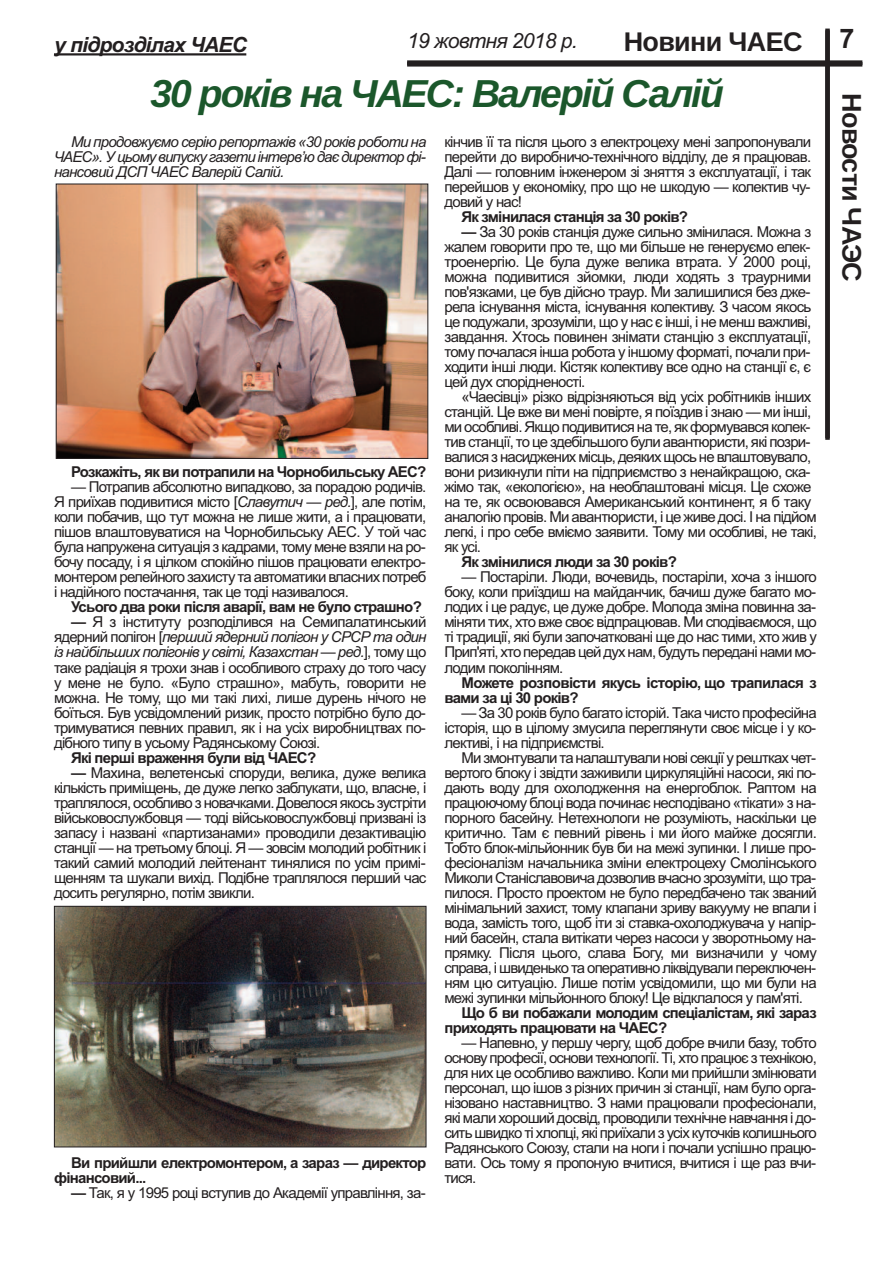
<style>
.page{position:relative;width:893px;height:1263px;background:#fff}
.page>*{position:absolute;margin:0;border:0;box-sizing:border-box;transform-origin:0 0}
.t1{font:italic 700 39px "Arimo";letter-spacing:-.05em;color:#1b572b}
.t2{font:700 27px "Arimo";letter-spacing:-.03em;color:#231f20}
.t3{font:700 27px "Arial";color:#231f20}
.t4{font:italic 700 21px "Arial";letter-spacing:-.035em;color:#231f20}
.t5{font:italic 21px "Arial";letter-spacing:-.035em;color:#231f20}
.t6{font:15px/15px "Arial";letter-spacing:-.05em;color:#231f20;text-align:justify}
.t7{font:700 15px/15px "Arial";letter-spacing:-.05em;color:#231f20}
.t8{font:italic 15px/15px "Arial";letter-spacing:-.05em;color:#231f20;text-align:justify}
.s1{font-style:italic}
.s2{font-weight:700}
</style>
<div class="page">
<div style="left:407px;top:60px;width:455px;height:5px;background:#231f20"></div>
<div style="left:825px;top:30px;width:5px;height:410px;background:#231f20"></div>
<div style="left:407px;top:62px;width:455px;height:5px;background:#231f20"></div>
<hr style="left:54px;top:53px;width:192px;height:2px;background:#231f20">
<img style="left:56px;top:908px;width:368px;height:237px">
<div style="left:54px;top:906px;width:372px;height:241px;border:1px solid #231f20"></div>
<img style="left:58px;top:186px;width:368px;height:271px">
<div style="left:56px;top:184px;width:372px;height:275px;border:1px solid #231f20"></div>
<h3 class="t4" style="left:54px;top:32px;width:195px">у підрозділах ЧАЕС</h3>
<h3 class="t5" style="left:407px;top:29px;width:172px">19 жовтня 2018 р.</h3>
<h2 class="t2" style="left:624px;top:26px;width:180px">Новини ЧАЕС</h2>
<h2 class="t3" style="left:839px;top:23px;width:17px">7</h2>
<h1 class="t1" style="left:150px;top:71px;width:575px">30 років на ЧАЕС: Валерій Салій</h1>
<p class="t8" style="left:54px;top:135px;width:374px;text-indent:17px">Ми продовжуємо серію репортажів «30 років роботи на ЧАЕС». У цьому випуску газети інтерв’ю дає директор фі&shy;нансовий ДСП ЧАЕС Валерій Салій.</p>
<p class="t7" style="left:71px;top:465px;width:357px">Розкажіть, як ви потрапили на Чорнобильську АЕС?</p>
<p class="t6" style="left:54px;top:480px;width:374px;text-indent:17px">— Потрапив абсолютно випадково, за порадою родичів.<br>Я приїхав подивитися місто [<span class="s1">Славутич — ред.</span>], але потім, коли побачив, що тут можна не лише жити, а і працювати, пішов влаштовуватися на Чорнобильську АЕС. У той час була напружена ситуація з кадрами, тому мене взяли на ро&shy;бочу посаду, і я цілком спокійно пішов працювати електро&shy;монтером релейного захисту та автоматики власних потреб і надійного постачання, так це тоді називалося.</p>
<p class="t7" style="left:71px;top:600px;width:352px">Усього два роки після аварії, вам не було страшно?</p>
<p class="t6" style="left:54px;top:615px;width:374px;text-indent:17px"><span class="s2">—</span> Я з інституту розподілився на Семипалатинський ядерний полігон [<span class="s1">перший ядерний полігон у СРСР та один із найбільших полігонів у світі, Казахстан — ред.</span>], тому що таке радіація я трохи знав і особливого страху до того часу у мене не було. «Було страшно», мабуть, говорити не можна. Не тому, що ми такі лихі, лише дурень нічого не боїться. Був усвідомлений ризик, просто потрібно було до&shy;тримуватися певних правил, як і на усіх виробництвах по&shy;дібного типу в усьому Радянському Союзі.</p>
<p class="t7" style="left:71px;top:750px;width:247px">Які перші враження були від ЧАЕС?</p>
<p class="t6" style="left:54px;top:765px;width:374px;text-indent:17px"><span class="s2">—</span> Махина, велетенські споруди, велика, дуже велика кількість приміщень, де дуже легко заблукати, що, власне, і траплялося, особливо з новачками. Довелося якось зустріти військовослужбовця — тоді військовослужбовці призвані із запасу і названі «партизанами» проводили дезактивацію станції — на третьому блоці. Я — зовсім молодий робітник і такий самий молодий лейтенант тинялися по усім примі&shy;щенням та шукали вихід. Подібне траплялося перший час досить регулярно, потім звикли.</p>
<p class="t7" style="left:54px;top:1155px;width:374px;text-indent:17px">Ви прийшли електромонтером, а зараз — директор фінансовий...</p>
<p class="t6" style="left:71px;top:1185px;width:356px"><span class="s2">—</span> Так, я у 1995 році вступив до Академії управління, за-</p>
<p class="t6" style="left:444px;top:135px;width:368px">кінчив її та після цього з електроцеху мені запропонували перейти до виробничо-технічного відділу, де я працював.<br>Далі — головним інженером зі зняття з експлуатації, і так перейшов у економіку, про що не шкодую — колектив чу&shy;довий у нас!</p>
<p class="t7" style="left:461px;top:210px;width:228px">Як змінилася станція за 30 років?</p>
<p class="t6" style="left:444px;top:225px;width:368px;text-indent:17px"><span class="s2">—</span> За 30 років станція дуже сильно змінилася. Можна з жалем говорити про те, що ми більше не генеруємо елек&shy;троенергію. Це була дуже велика втрата. У 2000 році, можна подивитися зйомки, люди ходять з траурними пов'язками, це був дійсно траур. Ми залишилися без дже&shy;рела існування міста, існування колективу. З часом якось це подужали, зрозуміли, що у нас є інші, і не менш важливі, завдання. Хтось повинен знімати станцію з експлуатації, тому почалася інша робота у іншому форматі, почали при&shy;ходити інші люди. Кістяк колективу все одно на станції є, є цей дух спорідненості.</p>
<p class="t6" style="left:444px;top:390px;width:374px;text-align:left;text-indent:17px">«Чаесівці» різко відрізняються від усіх робітників інших станцій. Це вже ви мені повірте, я поїздив і знаю — ми інші, ми особливі. Якщо подивитися на те, як формувався колек&shy;тив станції, то це здебільшого були авантюристи, які позри&shy;валися з насиджених місць, деяких щось не влаштовувало, вони ризикнули піти на підприємство з ненайкращою, ска&shy;жімо так, «екологією», на необлаштовані місця. Це схоже на те, як освоювався Американський континент, я б таку аналогію провів. Ми авантюристи, і це живе досі. І на підйом легкі, і про себе вміємо заявити. Тому ми особливі, не такі, як усі.</p>
<p class="t7" style="left:461px;top:555px;width:217px">Як змінилися люди за 30 років?</p>
<p class="t6" style="left:444px;top:570px;width:374px;text-indent:17px">— Постаріли. Люди, вочевидь, постаріли, хоча з іншого боку, коли приїздиш на майданчик, бачиш дуже багато мо&shy;лодих і це радує, це дуже добре. Молода зміна повинна за&shy;міняти тих, хто вже своє відпрацював. Ми сподіваємося, що ті традиції, які були започатковані ще до нас тими, хто жив у Прип'яті, хто передав цей дух нам, будуть передані нами мо&shy;лодим поколінням.</p>
<p class="t7" style="left:444px;top:675px;width:374px;text-indent:17px">Можете розповісти якусь історію, що трапилася з вами за ці 30 років?</p>
<p class="t6" style="left:444px;top:705px;width:374px;text-indent:17px">— За 30 років було багато історій. Така чисто професійна історія, що в цілому змусила переглянути своє місце і у ко&shy;лективі, і на підприємстві.</p>
<p class="t6" style="left:444px;top:750px;width:374px;text-indent:17px">Ми змонтували та налаштували нові секції у рештках чет&shy;вертого блоку і звідти заживили циркуляційні насоси, які по&shy;дають воду для охолодження на енергоблок. Раптом на працюючому блоці вода починає несподівано «тікати» з на&shy;порного басейну. Нетехнологи не розуміють, наскільки це критично. Там є певний рівень і ми його майже досягли.<br>Тобто блок-мільйонник був би на межі зупинки. І лише про&shy;фесіоналізм начальника зміни електроцеху Смолінського Миколи Станіславовича дозволив вчасно зрозуміти, що тра&shy;пилося. Просто проектом не було передбачено так званий мінімальний захист, тому клапани зриву вакууму не впали і вода, замість того, щоб іти зі ставка-охолоджувача у напір&shy;ний басейн, стала витікати через насоси у зворотньому на&shy;прямку. Після цього, слава Богу, ми визначили у чому справа, і швиденько та оперативно ліквідували переключен&shy;ням цю ситуацію. Лише потім усвідомили, що ми були на межі зупинки мільйонного блоку! Це відклалося у пам'яті.</p>
<p class="t7" style="left:444px;top:1005px;width:374px;text-indent:17px">Що б ви побажали молодим спеціалістам, які зараз приходять працювати на ЧАЕС?</p>
<p class="t6" style="left:444px;top:1035px;width:374px;text-indent:17px">— Напевно, у першу чергу, щоб добре вчили базу, тобто основу професії, основи технології. Ті, хто працює з технікою, для них це особливо важливо. Коли ми прийшли змінювати персонал, що ішов з різних причин зі станції, нам було орга&shy;нізовано наставництво. З нами працювали професіонали, які мали хороший досвід, проводили технічне навчання і до&shy;сить швидко ті хлопці, які приїхали з усіх куточків колишнього Радянського Союзу, стали на ноги і почали успішно працю&shy;вати. Ось тому я пропоную вчитися, вчитися і ще раз вчи&shy;тися.</p>
<h2 class="t2" style="left:867px;top:93px;width:190px;rotate:90deg">Новости ЧАЭС</h2>
</div>
